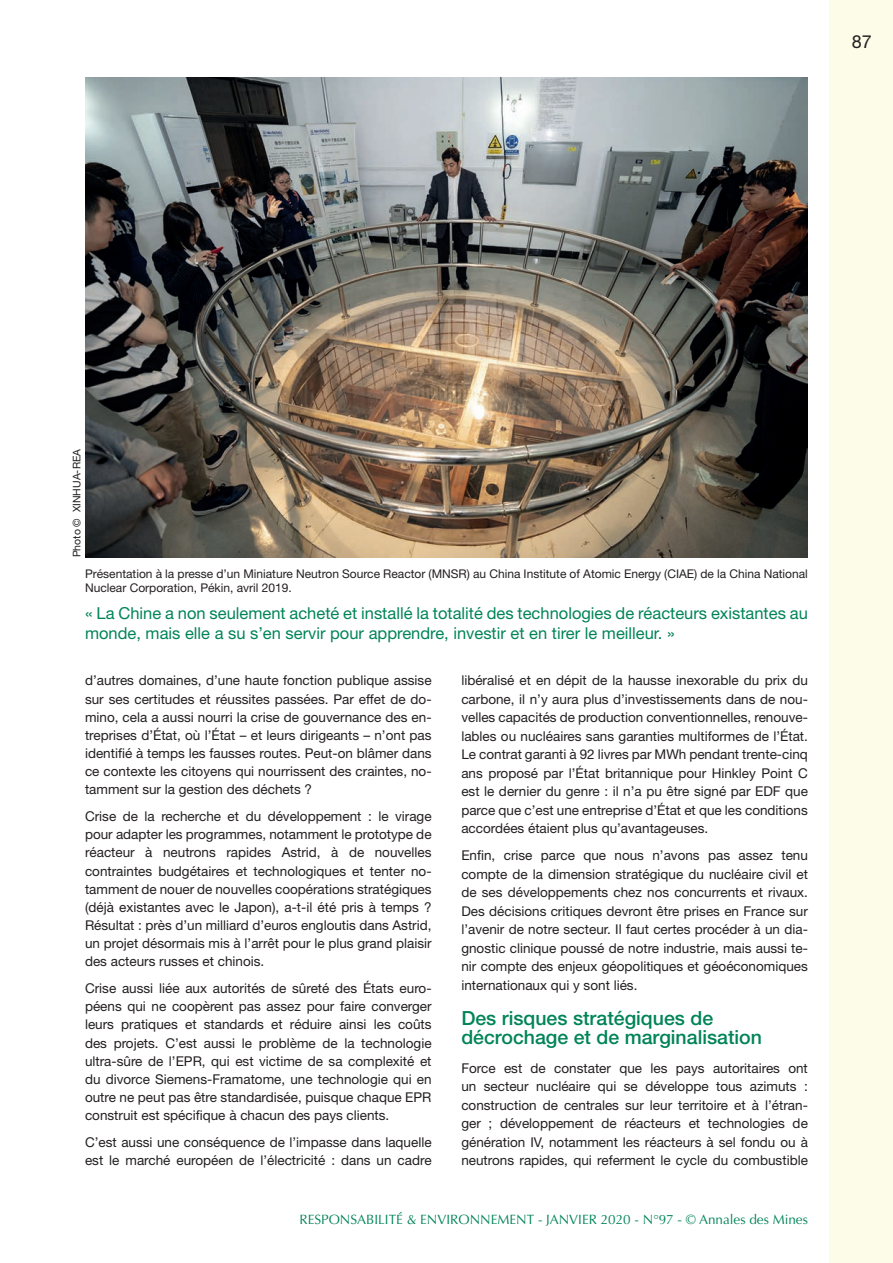
<style>
.page{position:relative;width:893px;height:1263px;background:#fff}
.page>*{position:absolute;margin:0;border:0;box-sizing:border-box;transform-origin:0 0}
.INTER_1{font:500 19.5px/18.5px "Helvetica Neue";color:#008457}
.t1{font:18px "Helvetica Neue";color:#231f20}
.légende{font:16.5px/19.8px "Helvetica Neue";color:#008457}
.texte_courant{font:13.5px/18.1px "Helvetica Neue";color:#231f20;text-align:justify}
.t2{font:13.5px "Optima";color:#008457}
.légende-2{font:12px/14.4px "Helvetica Neue";color:#231f20}
.légende-3{font:10.5px "Helvetica Neue";color:#231f20}
</style>
<div class="page">
<div style="left:829px;top:0;width:64px;height:1263px;background:#fdfce8"></div>
<img style="left:85px;top:78px;width:723px;height:479px">
<p class="t1" style="left:852px;top:31px;width:22px">87</p>
<p class="légende-3" style="left:71px;top:557px;width:110px;rotate:-90deg">Photo © XINHUA-REA</p>
<p class="légende-2" style="left:85px;top:566px;width:724px">Présentation à la presse d’un Miniature Neutron Source Reactor (MNSR) au China Institute of Atomic Energy (CIAE) de la China National<br>Nuclear Corporation, Pékin, avril 2019.</p>
<p class="légende" style="left:85px;top:603px;width:724px">« La Chine a non seulement acheté et installé la totalité des technologies de réacteurs existantes au monde, mais elle a su s’en servir pour apprendre, investir et en tirer le meilleur. »</p>
<p class="texte_courant" style="left:85px;top:671px;width:348px">d’autres domaines, d’une haute fonction publique assise sur ses certitudes et réussites passées. Par effet de do&shy;mino, cela a aussi nourri la crise de gouvernance des en&shy;treprises d’État, où l’État – et leurs dirigeants – n’ont pas identifié à temps les fausses routes. Peut-on blâmer dans ce contexte les citoyens qui nourrissent des craintes, no&shy;tamment sur la gestion des déchets ?</p>
<p class="texte_courant" style="left:85px;top:807px;width:348px">Crise de la recherche et du développement : le virage pour adapter les programmes, notamment le prototype de réacteur à neutrons rapides Astrid, à de nouvelles contraintes budgétaires et technologiques et tenter no&shy;tamment de nouer de nouvelles coopérations stratégiques (déjà existantes avec le Japon), a-t-il été pris à temps ?<br>Résultat : près d’un milliard d’euros engloutis dans Astrid, un projet désormais mis à l’arrêt pour le plus grand plaisir des acteurs russes et chinois.</p>
<p class="texte_courant" style="left:85px;top:979px;width:348px">Crise aussi liée aux autorités de sûreté des États euro&shy;péens qui ne coopèrent pas assez pour faire converger leurs pratiques et standards et réduire ainsi les coûts des projets. C’est aussi le problème de la technologie ultra-sûre de l’EPR, qui est victime de sa complexité et du divorce Siemens-Framatome, une technologie qui en outre ne peut pas être standardisée, puisque chaque EPR construit est spécifique à chacun des pays clients.</p>
<p class="texte_courant" style="left:85px;top:1133px;width:348px">C’est aussi une conséquence de l’impasse dans laquelle est le marché européen de l’électricité : dans un cadre</p>
<p class="texte_courant" style="left:461px;top:671px;width:348px">libéralisé et en dépit de la hausse inexorable du prix du carbone, il n’y aura plus d’investissements dans de nou&shy;velles capacités de production conventionnelles, renouve&shy;lables ou nucléaires sans garanties multiformes de l’État.<br>Le contrat garanti à 92 livres par MWh pendant trente-cinq ans proposé par l’État britannique pour Hinkley Point C est le dernier du genre : il n’a pu être signé par EDF que parce que c’est une entreprise d’État et que les conditions accordées étaient plus qu’avantageuses.</p>
<p class="texte_courant" style="left:461px;top:846px;width:348px">Enfin, crise parce que nous n’avons pas assez tenu compte de la dimension stratégique du nucléaire civil et de ses développements chez nos concurrents et rivaux.<br>Des décisions critiques devront être prises en France sur l’avenir de notre secteur. Il faut certes procéder à un dia&shy;gnostic clinique poussé de notre industrie, mais aussi te&shy;nir compte des enjeux géopolitiques et géoéconomiques internationaux qui y sont liés.</p>
<p class="INTER_1" style="left:461px;top:1009px;width:302px">Des risques stratégiques de décrochage et de marginalisation</p>
<p class="texte_courant" style="left:461px;top:1058px;width:348px">Force est de constater que les pays autoritaires ont un secteur nucléaire qui se développe tous azimuts : construction de centrales sur leur territoire et à l’étran&shy;ger ; développement de réacteurs et technologies de génération IV, notamment les réacteurs à sel fondu ou à neutrons rapides, qui referment le cycle du combustible</p>
<p class="t2" style="left:299px;top:1212px;width:510px">RESPONSABILITÉ &amp; ENVIRONNEMENT - JANVIER 2020 - N°97 - © Annales des Mines</p>
</div>
